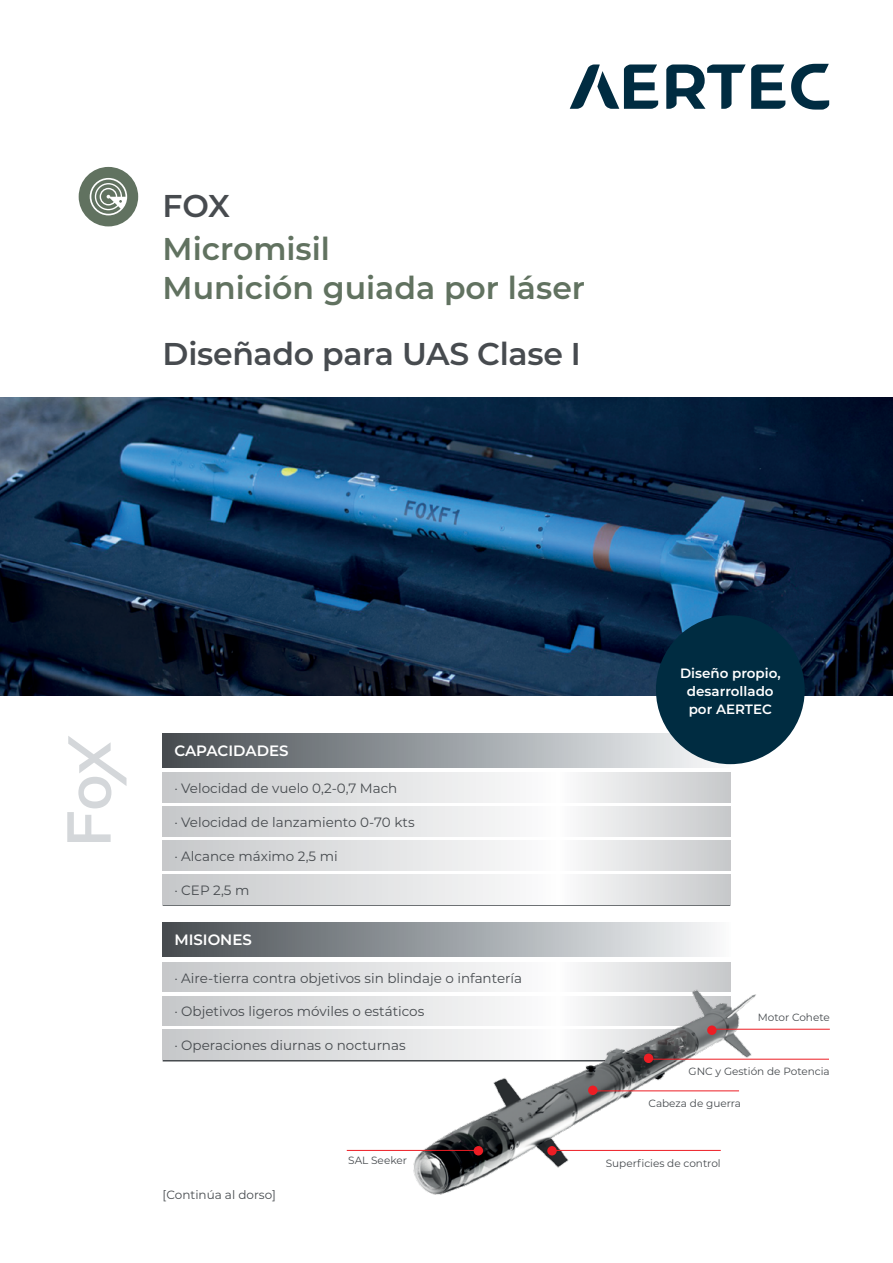
<style>
.page{position:relative;width:893px;height:1263px;background:#fff}
.page>*{position:absolute;margin:0;border:0;box-sizing:border-box;transform-origin:0 0}
.t1{font:600 31.5px/39px "Montserrat";color:#617260}
.t2{font:600 31.5px "Montserrat";letter-spacing:-.01em;color:#474b4f}
.t3{font:600 15px "Montserrat";color:#fff}
.t4{font:13.5px "Montserrat";color:#474b4f}
.t5{font:600 13.5px/18px "Montserrat";color:#fff;text-align:center}
.t6{font:12px "Montserrat";color:#474b4f}
.t7{font:10.5px "Montserrat";color:#474b4f}
</style>
<div class="page">
<div style="left:558px;top:962px;width:172px;height:30px;background:linear-gradient(to right,#fcfcfc,#c7c9ca)"></div>
<div style="left:163px;top:962px;width:395px;height:30px;background:linear-gradient(to right,#c6c8ca,#fcfcfc)"></div>
<svg style="left:163px;top:1030px;width:223px;height:30px"></svg>
<svg style="left:163px;top:996px;width:223px;height:30px"></svg>
<div style="left:163px;top:923px;width:567px;height:34px;background:linear-gradient(to right,#454b50,#f6f9fb)"></div>
<hr style="left:163px;top:1060px;width:567px;height:1px;background:#474b4f">
<img style="left:0;top:398px;width:893px;height:297px">
<hr style="left:163px;top:904px;width:567px;height:2px;background:#474b4f">
<div style="left:558px;top:773px;width:172px;height:30px;background:linear-gradient(to right,#fcfcfc,#c7c9ca)"></div>
<div style="left:163px;top:773px;width:395px;height:30px;background:linear-gradient(to right,#c6c8ca,#fcfcfc)"></div>
<div style="left:558px;top:841px;width:172px;height:29px;background:linear-gradient(to right,#fcfcfc,#c7c9ca)"></div>
<div style="left:163px;top:841px;width:395px;height:29px;background:linear-gradient(to right,#c6c8ca,#fcfcfc)"></div>
<div style="left:558px;top:807px;width:172px;height:29px;background:linear-gradient(to right,#fcfcfc,#c7c9ca)"></div>
<div style="left:163px;top:807px;width:395px;height:29px;background:linear-gradient(to right,#c6c8ca,#fcfcfc)"></div>
<div style="left:558px;top:874px;width:172px;height:30px;background:linear-gradient(to right,#fcfcfc,#c7c9ca)"></div>
<div style="left:163px;top:874px;width:395px;height:30px;background:linear-gradient(to right,#c6c8ca,#fcfcfc)"></div>
<div style="left:163px;top:733px;width:567px;height:34px;background:linear-gradient(to right,#474d52,#f3f6f8)"></div>
<svg style="left:570px;top:64px;width:215px;height:45px"></svg>
<svg style="left:791px;top:64px;width:38px;height:46px"></svg>
<div style="left:79px;top:167px;width:59px;height:59px;background:#617260;border-radius:50%"></div>
<svg style="left:90px;top:178px;width:37px;height:37px"></svg>
<img style="left:386px;top:972px;width:393px;height:223px">
<div style="left:474px;top:1146px;width:9px;height:9px;background:#ed1d24;border-radius:50%"></div>
<div style="left:547px;top:1146px;width:10px;height:9px;background:#ed1d24;border-radius:50%"></div>
<div style="left:588px;top:1085px;width:10px;height:10px;background:#ed1d24;border-radius:50%"></div>
<div style="left:644px;top:1053px;width:9px;height:10px;background:#ed1d24;border-radius:50%"></div>
<div style="left:707px;top:1025px;width:10px;height:10px;background:#ed1d24;border-radius:50%"></div>
<hr style="left:347px;top:1150px;width:131px;height:1px;background:#ed1d24">
<hr style="left:553px;top:1150px;width:168px;height:1px;background:#ed1d24">
<hr style="left:594px;top:1090px;width:145px;height:1px;background:#ed1d24">
<hr style="left:649px;top:1059px;width:180px;height:1px;background:#ed1d24">
<hr style="left:712px;top:1029px;width:118px;height:1px;background:#ed1d24">
<div style="left:656px;top:615px;width:149px;height:149px;background:#002c41;border-radius:50%"></div>
<svg style="left:67px;top:736px;width:59px;height:106px"></svg>
<h1 class="t2" style="left:163px;top:183px;width:69px">FOX</h1>
<h1 class="t1" style="left:163px;top:228px;width:424px">Micromisil<br>Munición guiada por láser</h1>
<h1 class="t2" style="left:163px;top:332px;width:420px">Diseñado para UAS Clase I</h1>
<p class="t3" style="left:174px;top:740px;width:116px">CAPACIDADES</p>
<p class="t4" style="left:174px;top:779px;width:225px">· Velocidad de vuelo 0,2-0,7 Mach</p>
<p class="t4" style="left:174px;top:813px;width:242px">· Velocidad de lanzamiento 0-70 kts</p>
<p class="t4" style="left:174px;top:847px;width:165px">· Alcance máximo 2,5 mi</p>
<p class="t4" style="left:174px;top:881px;width:77px">· CEP 2,5 m</p>
<p class="t3" style="left:174px;top:929px;width:79px">MISIONES</p>
<p class="t4" style="left:174px;top:968px;width:349px">· Aire-tierra contra objetivos sin blindaje o infantería</p>
<p class="t4" style="left:174px;top:1002px;width:251px">· Objetivos ligeros móviles o estáticos</p>
<p class="t4" style="left:174px;top:1036px;width:233px">· Operaciones diurnas o nocturnas</p>
<p class="t6" style="left:163px;top:1187px;width:115px">[Continúa al dorso[</p>
<p class="t7" style="left:348px;top:1153px;width:60px">SAL Seeker</p>
<p class="t5" style="left:680px;top:664px;width:102px">Diseño propio, desarrollado por AERTEC</p>
<p class="t7" style="left:758px;top:1010px;width:73px">Motor Cohete</p>
<p class="t7" style="left:689px;top:1064px;width:143px">GNC y Gestión de Potencia</p>
<p class="t7" style="left:648px;top:1096px;width:94px">Cabeza de guerra</p>
<p class="t7" style="left:606px;top:1156px;width:117px">Superficies de control</p>
</div>
